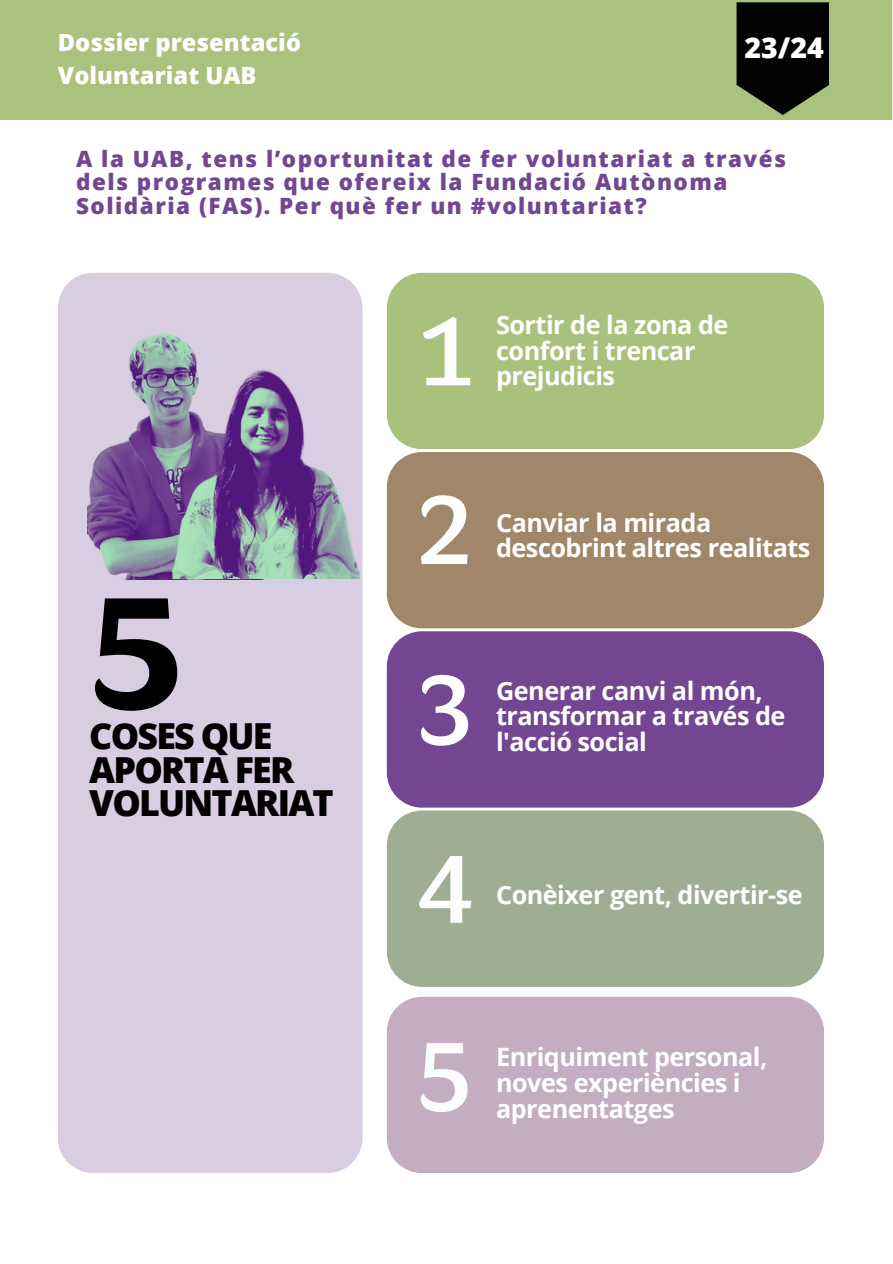
<style>
.page{position:relative;width:893px;height:1264px;background:#fff}
.page>*{position:absolute;margin:0;border:0;box-sizing:border-box;transform-origin:0 0}
.t1{font:700 164.7px "Sansita";color:#000}
.t2{font:101.1px "Sansita";color:#fdfdfd}
.t3{font:800 35.85px/33.8px "Open Sans";letter-spacing:-.05em;color:#000}
.t4{font:800 28.5px "Open Sans";color:#fff}
.t5{font:700 25.2px/25.8px "Open Sans";letter-spacing:-.02em;color:#fff}
.t6{font:800 23.7px "Open Sans";color:#fff}
.t7{font:800 22.5px/23.5px "Open Sans";letter-spacing:.065em;color:#734692}
</style>
<div class="page">
<div style="left:0;top:0;width:892px;height:120px;background:#a9c27d"></div>
<div style="left:58px;top:273px;width:304px;height:900px;background:#d9cde1;border-radius:35px"></div>
<div style="left:387px;top:273px;width:437px;height:176px;background:#a8c27e;border-radius:35px"></div>
<div style="left:387px;top:452px;width:437px;height:176px;background:#a18769;border-radius:35px"></div>
<div style="left:387px;top:631px;width:437px;height:176px;background:#734692;border-radius:35px"></div>
<div style="left:387px;top:810px;width:437px;height:176px;background:#9fae93;border-radius:35px"></div>
<div style="left:387px;top:996px;width:437px;height:177px;background:#c4adc1;border-radius:35px"></div>
<img style="left:87px;top:333px;width:83px;height:246px">
<img style="left:170px;top:273px;width:193px;height:306px">
<svg style="left:736px;top:2px;width:93px;height:113px;background:#1a1e13"></svg>
<p class="t6" style="left:58px;top:26px;width:245px">Dossier presentació</p>
<p class="t6" style="left:58px;top:58px;width:200px">Voluntariat UAB</p>
<p class="t4" style="left:744px;top:28px;width:81px">23/24</p>
<p class="t7" style="left:76px;top:146px;width:711px">A la UAB, tens l’oportunitat de fer voluntariat a través dels programes que ofereix la Fundació Autònoma<br>Solidària (FAS). Per què fer un #voluntariat?</p>
<p class="t1" style="left:89px;top:539px;width:97px">5</p>
<p class="t3" style="left:89px;top:718px;width:246px">COSES QUE<br>APORTA FER<br>VOLUNTARIAT</p>
<p class="t2" style="left:419px;top:282px;width:56px">1</p>
<p class="t5" style="left:496px;top:311px;width:234px">Sortir de la zona de confort i trencar prejudicis</p>
<p class="t2" style="left:418px;top:461px;width:56px">2</p>
<p class="t5" style="left:496px;top:509px;width:316px">Canviar la mirada descobrint altres realitats</p>
<p class="t2" style="left:418px;top:640px;width:56px">3</p>
<p class="t5" style="left:496px;top:677px;width:291px">Generar canvi al món, transformar a través de l'acció social</p>
<p class="t2" style="left:418px;top:819px;width:56px">4</p>
<p class="t5" style="left:496px;top:881px;width:308px">Conèixer gent, divertir-se</p>
<p class="t2" style="left:418px;top:1006px;width:56px">5</p>
<p class="t5" style="left:496px;top:1043px;width:273px">Enriquiment personal, noves experiències i aprenentatges</p>
</div>
